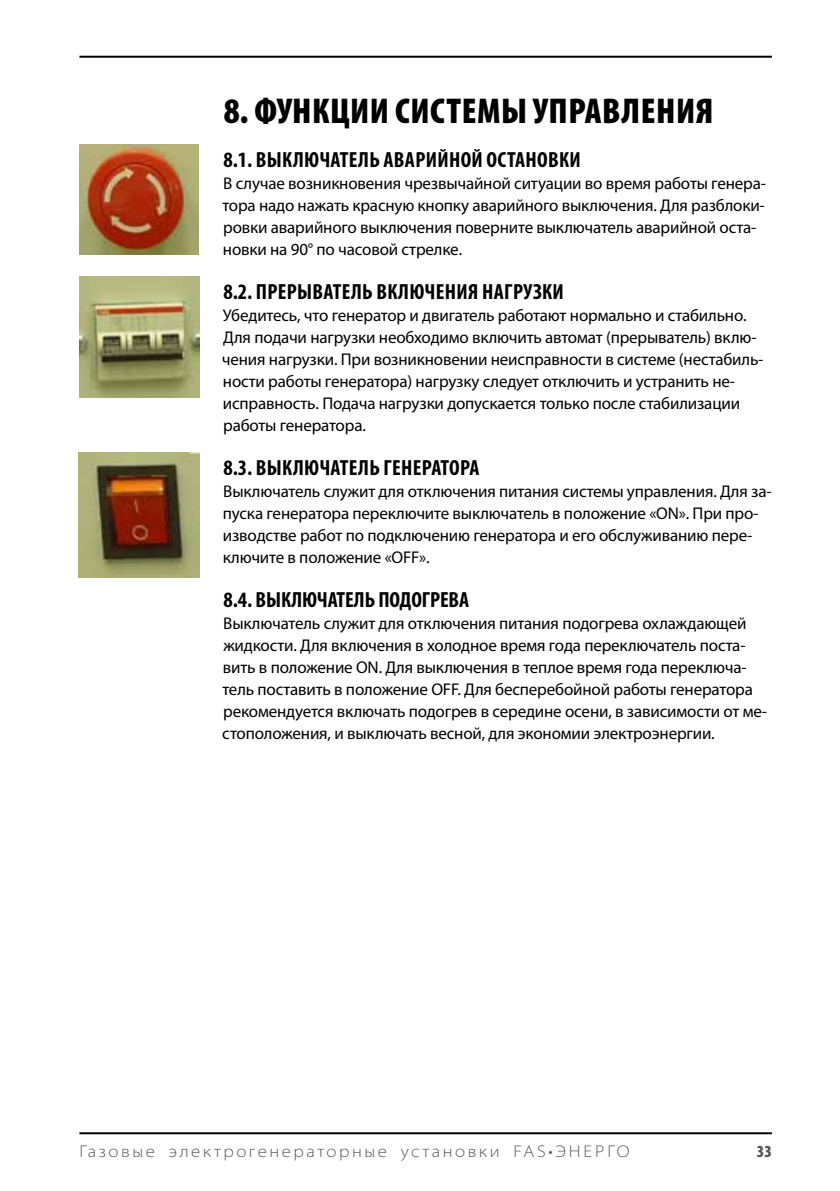
<style>
.page{position:relative;width:840px;height:1191px;background:#fff}
.page>*{position:absolute;margin:0;border:0;box-sizing:border-box;transform-origin:0 0}
.t1{font:900 condensed 36px "Myriad Pro";color:#000}
.t2{font:700 condensed 22px "Myriad Pro";letter-spacing:-.005em;color:#000}
.t3{font:17px/22px "Myriad Pro";letter-spacing:-.01em;color:#000}
.t4{font:300 semi-expanded 17px "Myriad Pro";letter-spacing:.15em;color:#575656}
.t5{font:900 condensed 17px "Myriad Pro";color:#575656}
</style>
<div class="page">
<hr style="left:79px;top:1132px;width:692px;height:2px;background:#000">
<hr style="left:79px;top:56px;width:692px;height:2px;background:#000">
<img style="left:79px;top:145px;width:120px;height:110px">
<img style="left:79px;top:277px;width:121px;height:121px">
<img style="left:79px;top:453px;width:121px;height:125px">
<h1 class="t1" style="left:223px;top:91px;width:51px">8. функции</h1>
<h1 class="t1" style="left:395px;top:91px;width:19px">систем</h1>
<h1 class="t1" style="left:501px;top:91px;width:51px">ы управления</h1>
<p class="t2" style="left:223px;top:147px;width:107px">8.1. Выкл ючатель</p>
<p class="t2" style="left:383px;top:147px;width:12px">аварийной</p>
<p class="t2" style="left:486px;top:147px;width:12px">остановки</p>
<p class="t3" style="left:222px;top:172px;width:544px">В случае возникновения чрезвычайной ситуации во время работы генера&shy;тора надо нажать красную кнопку аварийного выключения. Для разблоки&shy;ровки аварийного выключения поверните выключатель аварийной оста&shy;новки на 90° по часовой стрелке.</p>
<p class="t2" style="left:223px;top:279px;width:56px">8.2. Прерыватель</p>
<p class="t2" style="left:376px;top:279px;width:60px">включения</p>
<p class="t2" style="left:482px;top:279px;width:11px">нагрузки</p>
<p class="t3" style="left:222px;top:304px;width:543px">Убедитесь, что генератор и двигатель работают нормально и стабильно.<br>Для подачи нагрузки необходимо включить автомат (прерыватель) вклю&shy;чения нагрузки. При возникновении неисправности в системе (нестабиль&shy;ности работы генератора) нагрузку следует отключить и устранить не&shy;исправность. Подача нагрузки допускается только после стабилизации работы генератора.</p>
<p class="t2" style="left:223px;top:455px;width:107px">8.3. Выкл ючатель</p>
<p class="t2" style="left:383px;top:455px;width:11px">генератора</p>
<p class="t3" style="left:223px;top:480px;width:550px">Выключатель служит для отключения питания системы управления. Для за&shy;пуска генератора переключите выключатель в положение «ON». При про&shy;изводстве работ по подключению генератора и его обслуживанию пере&shy;ключите в положение «OFF».</p>
<p class="t2" style="left:223px;top:587px;width:247px">8.4. ВЫКЛЮЧАТЕЛЬ ПОДОГРЕВА</p>
<p class="t3" style="left:222px;top:612px;width:546px">Выключатель служит для отключения питания подогрева охлаждающей жидкости. Для включения в холодное время года переключатель поста&shy;вить в положение ON. Для выключения в теплое время года переключа&shy;тель поставить в положение OFF. Для бесперебойной работы генератора рекомендуется включать подогрев в середине осени, в зависимости от ме&shy;стоположения, и выключать весной, для экономии электроэнергии.</p>
<p class="t4" style="left:79px;top:1142px;width:551px">Газовые электрогенераторные установки fas•Энерго</p>
<p class="t5" style="left:756px;top:1142px;width:16px">33</p>
</div>
